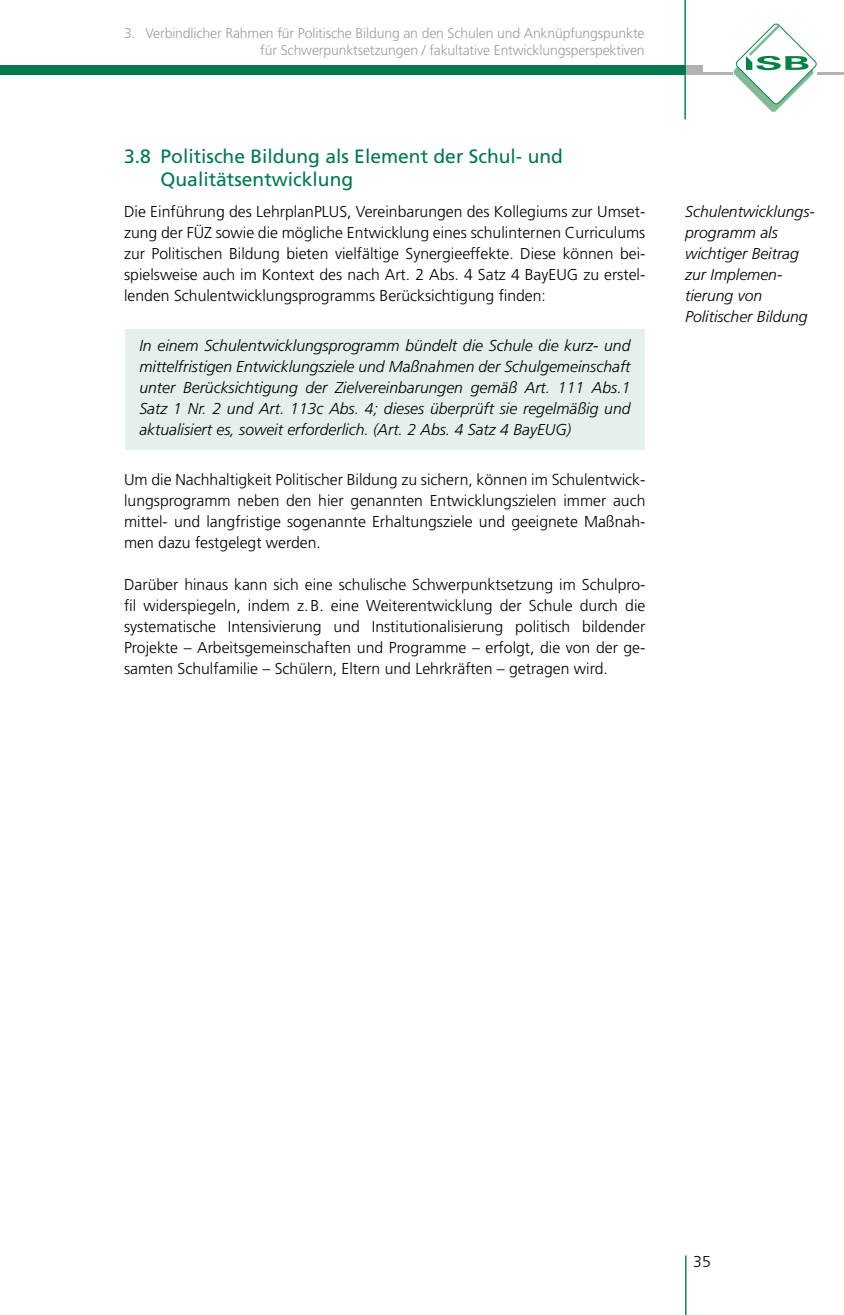
<style>
.page{position:relative;width:844px;height:1315px;background:#fff}
.page>*{position:absolute;margin:0;border:0;box-sizing:border-box;transform-origin:0 0}
.t1{font:19.25px/23.1px "Frutiger LT Std";color:#00794d}
.t2{font:300 15.75px/21px "Frutiger LT Std";color:#000;text-align:justify}
.t3{font:italic 300 15.75px/21px "Frutiger LT Std";color:#000;text-align:justify}
.t4{font:300 14px/16.8px "Frutiger LT Std";letter-spacing:-.01em;color:#9c9d9d;text-align:right}
</style>
<div class="page">
<div style="left:682px;top:66px;width:20px;height:9px;background:#b1b2b3"></div>
<hr style="left:685px;top:72px;width:158px;height:3px;background:#b1b2b3">
<div style="left:0;top:66px;width:685px;height:9px;background:#00794d"></div>
<hr style="left:684px;top:0;width:1px;height:119px;background:#00794d">
<hr style="left:685px;top:1255px;width:1px;height:60px;background:#00794d">
<svg style="left:733px;top:24px;width:83px;height:88px"></svg>
<div style="left:124px;top:329px;width:521px;height:121px;background:#e6f0eb"></div>
<hr style="left:124px;top:329px;width:1px;height:121px;background:#fff">
<p class="t4" style="left:124px;top:25px;width:522px">3. Verbindlicher Rahmen für Politische Bildung an den Schulen und Anknüpfungspunkte für Schwerpunktsetzungen / fakultative Entwicklungsperspektiven</p>
<p class="t1" style="left:160px;top:145px;width:404px;text-indent:-36px">3.8 Politische Bildung als Element der Schul- und<br>Qualitätsentwicklung</p>
<p class="t2" style="left:124px;top:202px;width:522px">Die Einführung des LehrplanPLUS, Vereinbarungen des Kollegiums zur Umset&shy;zung der FÜZ sowie die mögliche Entwicklung eines schulinternen Curriculums zur Politischen Bildung bieten vielfältige Synergieeffekte. Diese können bei&shy;spielsweise auch im Kontext des nach Art. 2 Abs. 4 Satz 4 BayEUG zu erstel&shy;lenden Schulentwicklungsprogramms Berücksichtigung finden:</p>
<p class="t3" style="left:139px;top:335px;width:492px">In einem Schulentwicklungsprogramm bündelt die Schule die kurz- und mittelfristigen Entwicklungsziele und Maßnahmen der Schulgemeinschaft unter Berücksichtigung der Zielvereinbarungen gemäß Art. 111 Abs.1<br>Satz 1 Nr. 2 und Art. 113c Abs. 4; dieses überprüft sie regelmäßig und aktualisiert es, soweit erforderlich. (Art. 2 Abs. 4 Satz 4 BayEUG)</p>
<p class="t2" style="left:124px;top:469px;width:522px">Um die Nachhaltigkeit Politischer Bildung zu sichern, können im Schulentwick&shy;lungsprogramm neben den hier genannten Entwicklungszielen immer auch mittel- und langfristige sogenannte Erhaltungsziele und geeignete Maßnah&shy;men dazu festgelegt werden.</p>
<p class="t2" style="left:124px;top:574px;width:522px">Darüber hinaus kann sich eine schulische Schwerpunktsetzung im Schulpro&shy;fil widerspiegeln, indem z.B. eine Weiterentwicklung der Schule durch die systematische Intensivierung und Institutionalisierung politisch bildender Projekte – Arbeitsgemeinschaften und Programme – erfolgt, die von der ge&shy;samten Schulfamilie – Schülern, Eltern und Lehrkräften – getragen wird.</p>
<p class="t3" style="left:685px;top:201px;width:131px;text-align:left">Schulentwicklungs&shy;programm als wichtiger Beitrag zur Implemen&shy;tierung von<br>Politischer Bildung</p>
<p class="t2" style="left:693px;top:1251px;width:19px">35</p>
</div>
